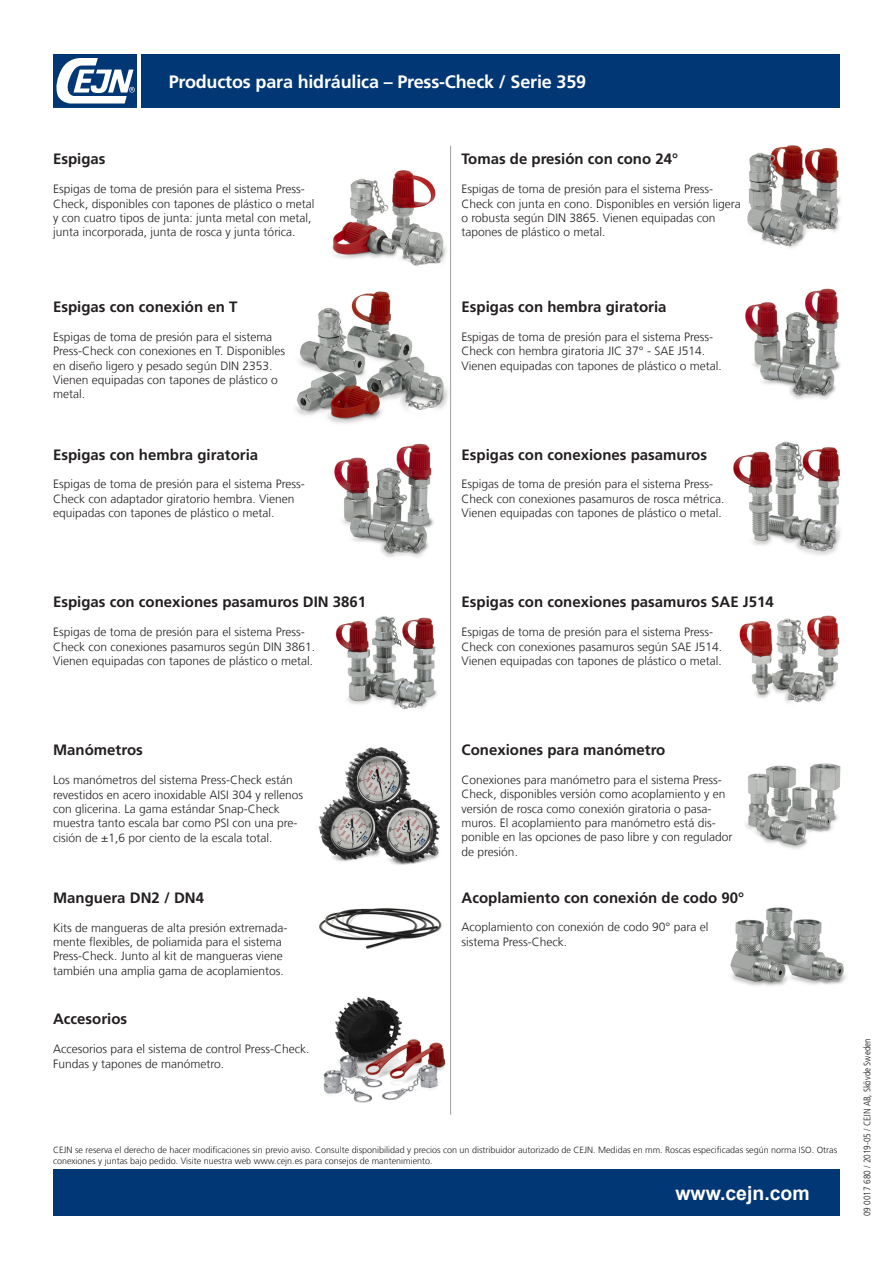
<style>
.page{position:relative;width:893px;height:1263px;background:#fff}
.page>*{position:absolute;margin:0;border:0;box-sizing:border-box;transform-origin:0 0}
.t1{font:700 19.5px "Arial";color:#fff}
.Text_Main{font:700 18px "Frutiger LT Com";letter-spacing:-.01em;color:#fff}
.t2{font:700 15px "Frutiger LT Com";color:#231f20}
.t3{font:300 12px/14.4px "Frutiger LT Com";color:#231f20}
.t4{font:300 condensed 9.6px "Frutiger LT Com";color:#231f20}
.Footnote{font:300 9px/10.8px "Frutiger LT Com";color:#231f20}
</style>
<div class="page">
<img style="left:332px;top:170px;width:115px;height:96px">
<img style="left:747px;top:145px;width:94px;height:103px">
<img style="left:295px;top:291px;width:153px;height:133px">
<img style="left:733px;top:441px;width:108px;height:114px">
<img style="left:739px;top:615px;width:101px;height:88px">
<img style="left:745px;top:763px;width:96px;height:86px">
<img style="left:730px;top:907px;width:116px;height:79px">
<img style="left:323px;top:996px;width:123px;height:107px">
<img style="left:319px;top:908px;width:123px;height:42px">
<img style="left:318px;top:747px;width:122px;height:118px">
<img style="left:334px;top:443px;width:100px;height:114px">
<img style="left:745px;top:288px;width:96px;height:111px">
<img style="left:335px;top:616px;width:102px;height:94px">
<hr style="left:450px;top:146px;width:1px;height:969px;background:#9d9e9f">
<svg style="left:53px;top:54px;width:84px;height:54px"></svg>
<div style="left:141px;top:54px;width:699px;height:54px;background:#013775"></div>
<div style="left:53px;top:1169px;width:787px;height:47px;background:#013775"></div>
<p class="Text_Main" style="left:169px;top:71px;width:419px">Productos para hidráulica – Press-Check / Serie 359</p>
<p class="t2" style="left:53px;top:150px;width:54px">Espigas</p>
<p class="t3" style="left:53px;top:182px;width:263px">Espigas de toma de presión para el sistema Press-Check, disponibles con tapones de plástico o metal y con cuatro tipos de junta: junta metal con metal, junta incorporada, junta de rosca y junta tórica.</p>
<p class="t2" style="left:53px;top:298px;width:186px">Espigas con conexión en T</p>
<p class="t3" style="left:53px;top:330px;width:233px">Espigas de toma de presión para el sistema Press-Check con conexiones en T. Disponibles en diseño ligero y pesado según DIN 2353.<br>Vienen equipadas con tapones de plástico o metal.</p>
<p class="t2" style="left:53px;top:446px;width:207px">Espigas con hembra giratoria</p>
<p class="t3" style="left:53px;top:477px;width:253px">Espigas de toma de presión para el sistema Press-</p>
<p class="t3" style="left:53px;top:492px;width:243px">Check con adaptador giratorio hembra. Vienen equipadas con tapones de plástico o metal.</p>
<p class="t2" style="left:461px;top:150px;width:218px">Tomas de presión con cono 24°</p>
<p class="t3" style="left:461px;top:182px;width:281px">Espigas de toma de presión para el sistema Press-Check con junta en cono. Disponibles en versión ligera o robusta según DIN 3865. Vienen equipadas con tapones de plástico o metal.</p>
<p class="t2" style="left:461px;top:298px;width:207px">Espigas con hembra giratoria</p>
<p class="t3" style="left:461px;top:330px;width:262px">Espigas de toma de presión para el sistema Press-<br>Check con hembra giratoria JIC 37° - SAE J514.<br>Vienen equipadas con tapones de plástico o metal.</p>
<p class="t2" style="left:461px;top:446px;width:247px">Espigas con conexiones pasamuros</p>
<p class="t3" style="left:461px;top:477px;width:264px">Espigas de toma de presión para el sistema Press-<br>Check con conexiones pasamuros de rosca métrica.<br>Vienen equipadas con tapones de plástico o metal.</p>
<p class="t2" style="left:53px;top:593px;width:315px">Espigas con conexiones pasamuros DIN 3861</p>
<p class="t3" style="left:53px;top:625px;width:253px">Espigas de toma de presión para el sistema Press-</p>
<p class="t3" style="left:53px;top:639px;width:263px">Check con conexiones pasamuros según DIN 3861.</p>
<p class="t3" style="left:53px;top:654px;width:262px">Vienen equipadas con tapones de plástico o metal.</p>
<p class="t2" style="left:461px;top:593px;width:314px">Espigas con conexiones pasamuros SAE J514</p>
<p class="t3" style="left:461px;top:625px;width:253px">Espigas de toma de presión para el sistema Press-</p>
<p class="t3" style="left:461px;top:639px;width:262px">Check con conexiones pasamuros según SAE J514.</p>
<p class="t3" style="left:461px;top:654px;width:262px">Vienen equipadas con tapones de plástico o metal.</p>
<p class="t2" style="left:53px;top:741px;width:91px">Manómetros</p>
<p class="t3" style="left:53px;top:773px;width:252px">Los manómetros del sistema Press-Check están revestidos en acero inoxidable AISI 304 y rellenos con glicerina. La gama estándar Snap-Check muestra tanto escala bar como PSI con una pre&shy;cisión de ±1,6 por ciento de la escala total.</p>
<p class="t2" style="left:53px;top:889px;width:152px">Manguera DN2 / DN4</p>
<p class="t3" style="left:53px;top:920px;width:236px">Kits de mangueras de alta presión extremada&shy;mente flexibles, de poliamida para el sistema Press-Check. Junto al kit de mangueras viene también una amplia gama de acoplamientos.</p>
<p class="t2" style="left:53px;top:1010px;width:76px">Accesorios</p>
<p class="t3" style="left:53px;top:1042px;width:258px">Accesorios para el sistema de control Press-Check.<br>Fundas y tapones de manómetro.</p>
<p class="t2" style="left:461px;top:741px;width:205px">Conexiones para manómetro</p>
<p class="t3" style="left:461px;top:772px;width:272px">Conexiones para manómetro para el sistema Press-Check, disponibles versión como acoplamiento y en versión de rosca como conexión giratoria o pasa&shy;muros. El acoplamiento para manómetro está dis&shy;ponible en las opciones de paso libre y con regulador de presión.</p>
<p class="t2" style="left:461px;top:889px;width:284px">Acoplamiento con conexión de codo 90°</p>
<p class="t3" style="left:461px;top:920px;width:248px">Acoplamiento con conexión de codo 90° para el</p>
<p class="t3" style="left:461px;top:934px;width:107px">sistema Press-Check.</p>
<p class="Footnote" style="left:53px;top:1144px;width:785px">CEJN se reserva el derecho de hacer modificaciones sin previo aviso. Consulte disponibilidad y precios con un distribuidor autorizado de CEJN. Medidas en mm. Roscas especificadas según norma ISO. Otras conexiones y juntas bajo pedido. Visite nuestra web www.cejn.es para consejos de mantenimiento.</p>
<h1 class="t1" style="left:675px;top:1179px;width:136px">www.cejn.com</h1>
<p class="t4" style="left:862px;top:1216px;width:179px;rotate:-90deg">09 0017 680 / 2019-05 / CEJN AB, Skövde Sweden</p>
</div>
